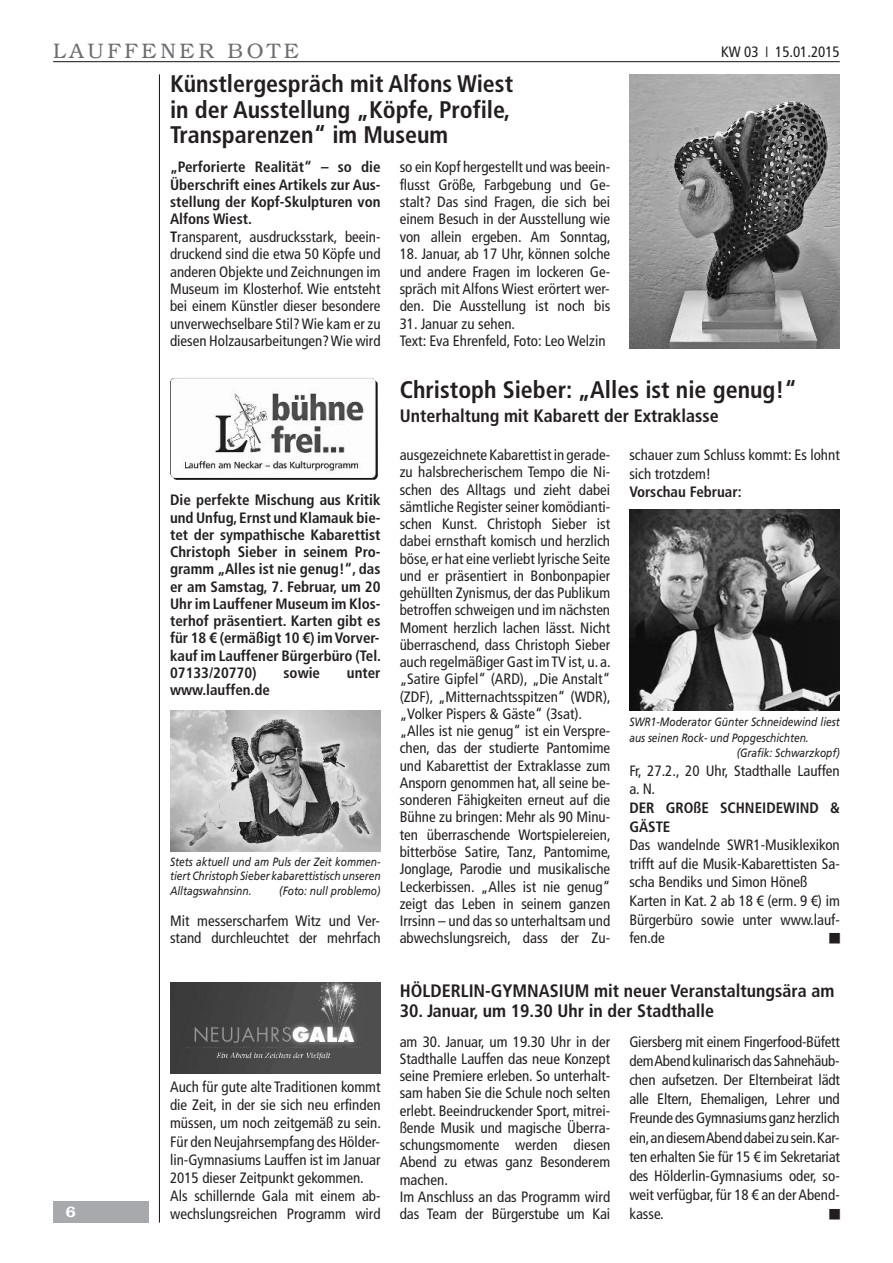
<style>
.page{position:relative;width:893px;height:1263px;background:#fff}
.page>*{position:absolute;margin:0;border:0;box-sizing:border-box;transform-origin:0 0}
.t1{font:700 condensed 24px/25.5px "Frutiger LT";color:#231f20;text-align:justify}
.t2{font:300 21px "Bookman LT";letter-spacing:.175em;color:#6c6d70}
.t3{font:700 condensed 18px "Frutiger LT";color:#231f20}
.t4{font:condensed 15px/17.2px "Frutiger LT";color:#231f20}
.t5{font:700 condensed 15px/17.2px "Frutiger LT";color:#231f20;text-align:justify}
.t6{font:600 15px "Bookman LT";color:#fff}
.t7{font:italic 12px/14.2px "Frutiger LT";color:#231f20;text-align:justify;scale:.85 1}
.s1{font-weight:700}
</style>
<div class="page">
<hr style="left:159px;top:74px;width:1px;height:1148px;background:#231f20">
<hr style="left:53px;top:61px;width:787px;height:1px;background:#231f20">
<div style="left:53px;top:1201px;width:96px;height:21px;background:#a8a9ad"></div>
<img style="left:629px;top:74px;width:211px;height:274px">
<img style="left:170px;top:710px;width:210px;height:142px">
<img style="left:629px;top:510px;width:210px;height:200px">
<img style="left:170px;top:378px;width:208px;height:102px">
<img style="left:170px;top:982px;width:211px;height:91px">
<h2 class="t2" style="left:53px;top:38px;width:247px">LAUFFENER BOTE</h2>
<p class="t4" style="left:721px;top:44px;width:120px">KW 03 ❘ 15.01.2015</p>
<h1 class="t1" style="left:170px;top:73px;width:345px">Künstlergespräch mit Alfons Wiest in der Ausstellung „Köpfe, Profile, Transparenzen“ im Museum</h1>
<p class="t4" style="left:170px;top:159px;width:212px"><span class="s1">„Perforierte Realität“ – so die Überschrift eines Artikels zur Aus&shy;stellung der Kopf-Skulpturen von Alfons Wiest.<br>T</span>ransparent, ausdrucksstark, beein&shy;druckend sind die etwa 50 Köpfe und anderen Objekte und Zeichnungen im Museum im Klosterhof. Wie entsteht bei einem Künstler dieser besondere unverwechselbare Stil?Wie kam er zu diesen Holzausarbeitungen?Wie wird</p>
<p class="t4" style="left:400px;top:159px;width:213px;text-align:justify">so ein Kopf hergestellt und was beein&shy;flusst Größe, Farbgebung und Ge&shy;stalt? Das sind Fragen, die sich bei einem Besuch in der Ausstellung wie von allein ergeben. Am Sonntag,</p>
<p class="t4" style="left:400px;top:246px;width:212px;text-align:justify">18. Januar, ab 17 Uhr, können solche und andere Fragen im lockeren Ge&shy;spräch mit Alfons Wiest erörtert wer&shy;den. Die Ausstellung ist noch bis</p>
<p class="t4" style="left:400px;top:316px;width:207px">31. Januar zu sehen.<br>Text: Eva Ehrenfeld, Foto: Leo Welzin</p>
<h1 class="t1" style="left:400px;top:378px;width:399px">Christoph Sieber: „Alles ist nie genug!“</h1>
<p class="t3" style="left:400px;top:409px;width:321px">Unterhaltung mit Kabarett der Extraklasse</p>
<p class="t6" style="left:66px;top:1203px;width:11px">6</p>
<p class="t5" style="left:170px;top:493px;width:213px">Die perfekte Mischung aus Kritik und Unfug,Ernst und Klamauk bie&shy;tet der sympathische Kabarettist Christoph Sieber in seinem Pro&shy;gramm „Alles ist nie genug!“, das er am Samstag, 7. Februar, um 20<br>Uhr im Lauffener Museum im Klos&shy;terhof präsentiert. Karten gibt es für 18 € (ermäßigt 10 €) imVorver&shy;kauf im Lauffener Bürgerbüro (Tel.<br>07133/20770)</p>
<p class="t5" style="left:283px;top:665px;width:38px">sowie</p>
<p class="t5" style="left:347px;top:665px;width:35px">unter</p>
<p class="t5" style="left:170px;top:682px;width:101px">www.lauffen.de</p>
<p class="t7" style="left:170px;top:856px;width:249px">Stets aktuell und am Puls der Zeit kommen&shy;tiert Christoph Sieber kabarettistisch unseren Alltagswahnsinn.</p>
<p class="t7" style="left:279px;top:884px;width:121px">(Foto: null problemo)</p>
<p class="t4" style="left:170px;top:913px;width:212px">Mit messerscharfem Witz und Ver&shy;stand durchleuchtet der mehrfach</p>
<p class="t4" style="left:170px;top:1079px;width:213px;line-height:18.1px">Auch für gute alte Traditionen kommt die Zeit, in der sie sich neu erfinden müssen, um noch zeitgemäß zu sein.<br>Für den Neujahrsempfang des Hölder&shy;lin-Gymnasiums Lauffen ist im Januar 2015 dieser Zeitpunkt gekommen.<br>Als schillernde Gala mit einem ab&shy;wechslungsreichen Programm wird</p>
<p class="t4" style="left:400px;top:447px;width:213px">ausgezeichnete Kabarettist in gerade&shy;zu halsbrecherischem Tempo die Ni&shy;schen des Alltags und zieht dabei sämtliche Register seiner komödianti&shy;schen Kunst. Christoph Sieber ist dabei ernsthaft komisch und herzlich böse, er hat eine verliebt lyrische Seite und er präsentiert in Bonbonpapier gehüllten Zynismus, der das Publikum betroffen schweigen und im nächsten Moment herzlich lachen lässt. Nicht überraschend, dass Christoph Sieber auch regelmäßiger Gast imTV ist, u. a. „Satire Gipfel“ (ARD), „Die Anstalt“ (ZDF), „Mitternachtsspitzen“ (WDR), „Volker Pispers &amp; Gäste“ (3sat). „Alles ist nie genug“ ist ein Verspre&shy;chen, das der studierte Pantomime und Kabarettist der Extraklasse zum Ansporn genommen hat, all seine be&shy;sonderen Fähigkeiten erneut auf die Bühne zu bringen: Mehr als 90 Minu&shy;ten überraschende Wortspielereien, bitterböse Satire, Tanz, Pantomime, Jonglage, Parodie und musikalische Leckerbissen. „Alles ist nie genug“ zeigt das Leben in seinem ganzen Irrsinn – und das so unterhaltsam und abwechslungsreich, dass der Zu-</p>
<p class="t4" style="left:629px;top:447px;width:212px;line-height:18.6px">schauer zum Schluss kommt: Es lohnt sich trotzdem!</p>
<p class="t5" style="left:629px;top:485px;width:114px">Vorschau Februar:</p>
<p class="t7" style="left:629px;top:716px;width:249px">SWR1-Moderator Günter Schneidewind liest</p>
<p class="t7" style="left:629px;top:731px;width:213px">aus seinen Rock- und Popgeschichten.</p>
<p class="t7" style="left:737px;top:747px;width:123px">(Grafik: Schwarzkopf)</p>
<p class="t4" style="left:629px;top:762px;width:212px;line-height:18.6px">Fr, 27.2., 20 Uhr, Stadthalle Lauffen a. N.</p>
<p class="t5" style="left:629px;top:800px;width:212px;line-height:18.6px">DER GROßE SCHNEIDEWIND &amp;<br>GÄSTE</p>
<p class="t4" style="left:629px;top:837px;width:212px;line-height:18.6px">Das wandelnde SWR1-Musiklexikon trifft auf die Musik-Kabarettisten Sa&shy;scha Bendiks und Simon Höneß<br>Karten in Kat. 2 ab 18 € (erm. 9 €) im<br>Bürgerbüro sowie unter www.lauf&shy;fen.de</p>
<p class="t3" style="left:400px;top:984px;width:436px">HÖLDERLIN-GYMNASIUM mit neuer Veranstaltungsära am</p>
<p class="t3" style="left:400px;top:1004px;width:316px">30. Januar, um 19.30 Uhr in der Stadthalle</p>
<p class="t4" style="left:400px;top:1034px;width:212px">am 30. Januar, um 19.30 Uhr in der<br>Stadthalle Lauffen das neue Konzept seine Premiere erleben. So unterhalt&shy;sam haben Sie die Schule noch selten erlebt. Beeindruckender Sport, mitrei&shy;ßende Musik und magische Überra&shy;schungsmomente werden diesen<br>Abend zu etwas ganz Besonderem machen.<br>Im Anschluss an das Programm wird das Team der Bürgerstube um Kai</p>
<p class="t4" style="left:629px;top:1033px;width:212px;line-height:19.2px;text-align:justify">Giersberg mit einem Fingerfood-Büfett demAbendkulinarischdas Sahnehäub&shy;chen aufsetzen. Der Elternbeirat lädt alle Eltern, Ehemaligen, Lehrer und Freunde desGymnasiums ganz herzlich ein,andiesemAbenddabeizusein.Kar&shy;ten erhalten Sie für 15 € im Sekretariat des Hölderlin-Gymnasiums oder, so&shy;weit verfügbar, für 18 € an derAbend&shy;kasse.</p>
</div>
